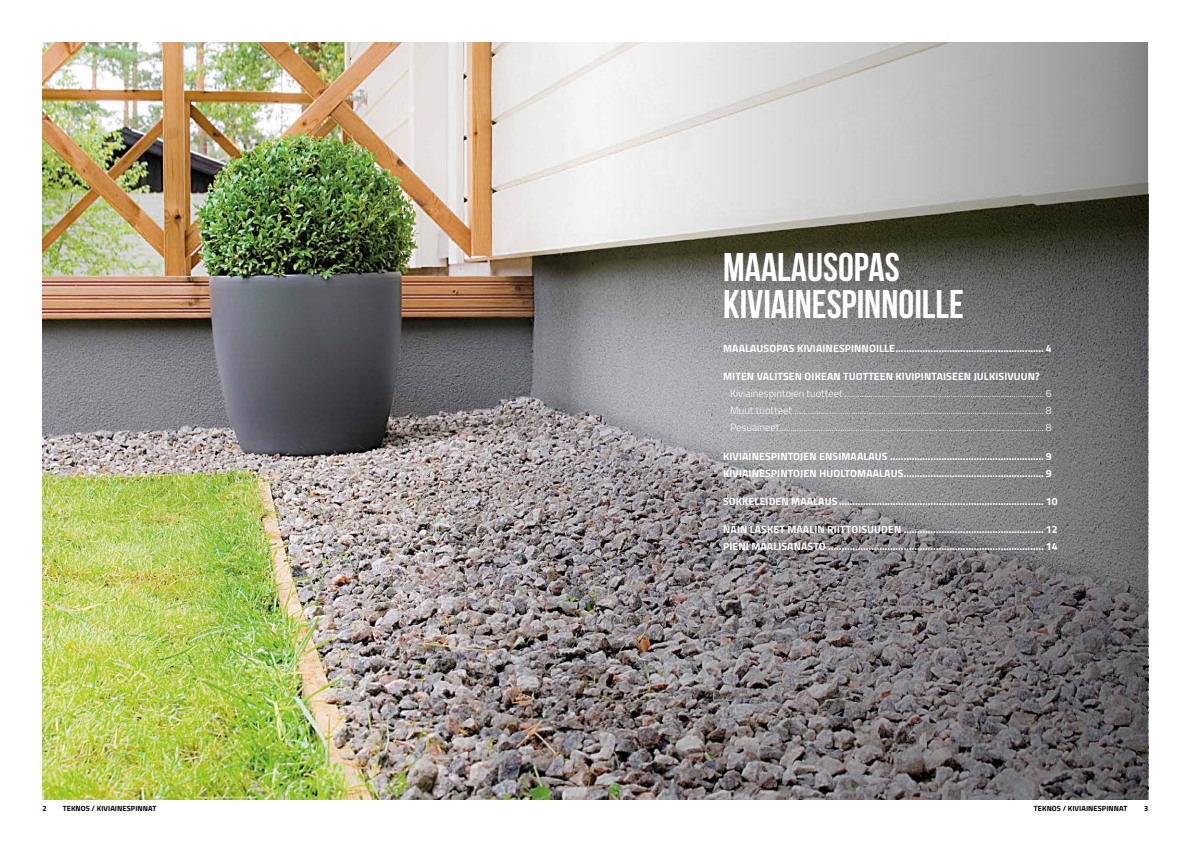
<style>
.page{position:relative;width:1191px;height:842px;background:#fff}
.page>*{position:absolute;margin:0;border:0;box-sizing:border-box;transform-origin:0 0}
.t1{font:700 40px/37px "Bebas Neue";color:#fff}
.t2{font:700 10.5px/17px "Titillium";letter-spacing:.01em;color:#fff}
.t3{font:300 10.5px/17px "Titillium";color:#fff;text-align:justify}
.t4{font:700 7.5px "Titillium";letter-spacing:.01em;color:#000}
</style>
<div class="page">
<img style="left:43px;top:42px;width:1105px;height:757px">
<svg style="left:595px;top:43px;width:552px;height:756px;background:#8a8889"></svg>
<h1 class="t1" style="left:723px;top:248px;width:242px">MAALAUSOPAS<br>KIVIAINESPINNOILLE</h1>
<p class="t2" style="left:723px;top:339px;width:330px">MAALAUSOPAS KIVIAINESPINNOILLE....................................................... 4</p>
<p class="t2" style="left:723px;top:367px;width:318px">MITEN VALITSEN OIKEAN TUOTTEEN KIVIPINTAISEEN JULKISIVUUN?</p>
<p class="t3" style="left:730px;top:384px;width:323px">Kiviainespintojen tuotteet ............................................................................................ 6<br>Muut tuotteet.................................................................................................................... 8<br>Pesuaineet.......................................................................................................................... 8</p>
<p class="t2" style="left:723px;top:447px;width:330px">KIVIAINESPINTOJEN ENSIMAALAUS ......................................................... 9<br>KIVIAINESPINTOJEN HUOLTOMAALAUS.................................................... 9</p>
<p class="t2" style="left:723px;top:492px;width:336px">SOKKELEIDEN MAALAUS ............................................................................ 10</p>
<p class="t2" style="left:723px;top:520px;width:336px">NÄIN LASKET MAALIN RIITTOISUUDEN .................................................... 12<br>PIENI MAALISANASTO ................................................................................ 14</p>
<p class="t4" style="left:43px;top:802px;width:6px">2</p>
<p class="t4" style="left:63px;top:802px;width:95px">TEKNOS / KIVIAINESPINNAT</p>
<p class="t4" style="left:1034px;top:802px;width:95px">TEKNOS / KIVIAINESPINNAT</p>
<p class="t4" style="left:1144px;top:802px;width:6px">3</p>
</div>
